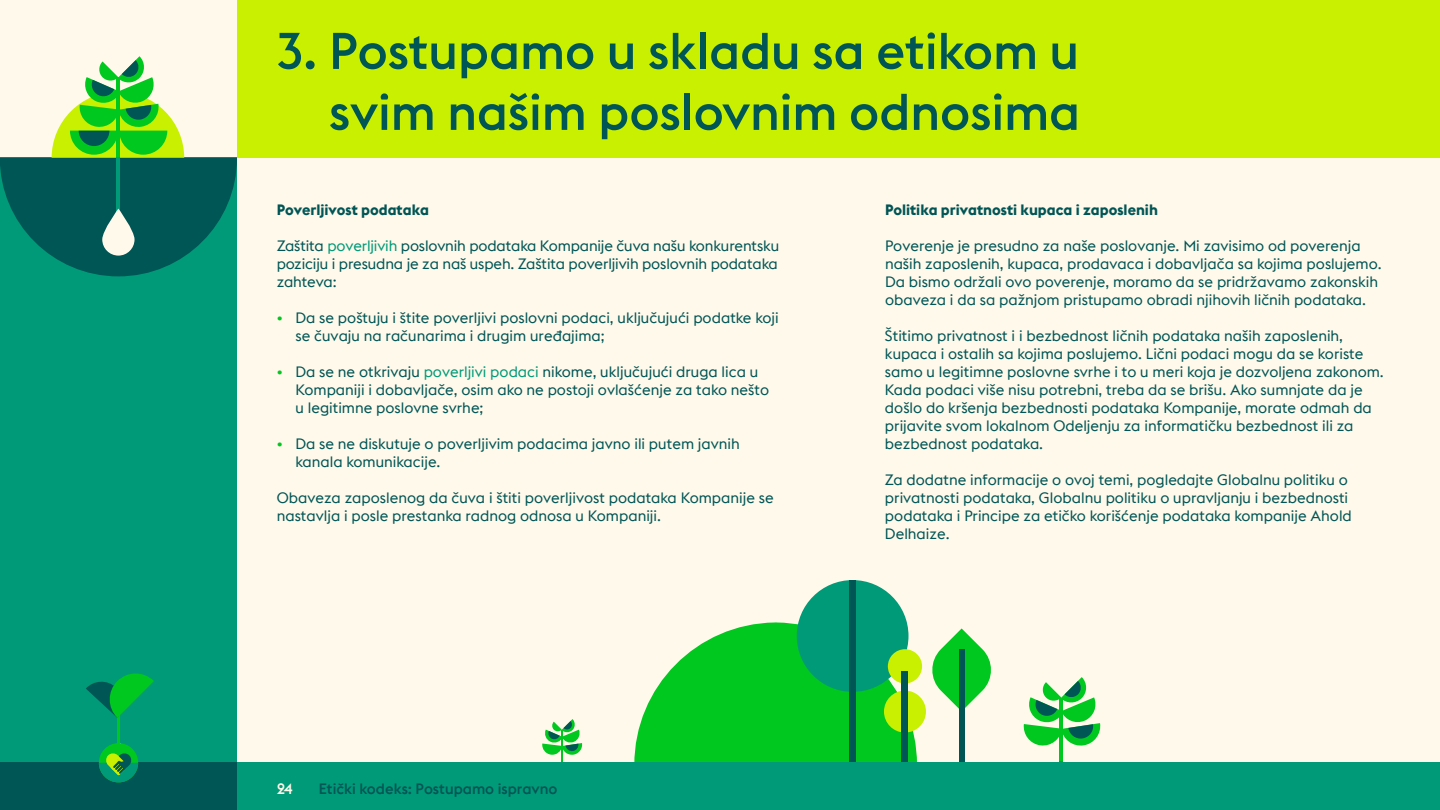
<style>
.page{position:relative;width:1440px;height:810px;background:#fff9eb}
.page>*{position:absolute;margin:0;border:0;box-sizing:border-box;transform-origin:0 0}
.t1{font:500 50.78px/61px "Euclid Flex";color:#055;text-align:right}
.t2{font:15px/18px "Euclid Flex";color:#055}
.t3{font:700 15px "Euclid Flex";color:#055}
.t4{font:500 15px "Euclid Flex";color:#055}
.t5{font:500 15px "Euclid Flex";color:#fff9eb}
.s1{color:#009a78}
.s2{color:#00c81e}
</style>
<div class="page">
<div style="left:0;top:158px;width:237px;height:652px;background:#009a78"></div>
<div style="left:237px;top:0;width:1203px;height:158px;background:#c8f000"></div>
<svg style="left:0;top:56px;width:237px;height:220px"></svg>
<hr style="left:117px;top:158px;width:3px;height:56px;background:#009a78">
<svg style="left:102px;top:209px;width:33px;height:47px"></svg>
<svg style="left:634px;top:622px;width:283px;height:141px"></svg>
<div style="left:797px;top:580px;width:112px;height:112px;background:#009a78;border-radius:50%"></div>
<div style="left:849px;top:580px;width:7px;height:198px;background:#055"></div>
<div style="left:888px;top:649px;width:34px;height:34px;background:#c8f000;border-radius:50%"></div>
<div style="left:884px;top:691px;width:42px;height:42px;background:#c8f000;border-radius:50%"></div>
<div style="left:902px;top:671px;width:6px;height:99px;background:#055"></div>
<svg style="left:932px;top:628px;width:59px;height:81px"></svg>
<div style="left:959px;top:649px;width:6px;height:123px;background:#055"></div>
<svg style="left:542px;top:719px;width:41px;height:36px"></svg>
<hr style="left:561px;top:730px;width:2px;height:33px;background:#00c81e">
<svg style="left:1023px;top:677px;width:78px;height:70px"></svg>
<hr style="left:1060px;top:698px;width:3px;height:63px;background:#00c81e">
<hr style="left:1060px;top:761px;width:3px;height:49px;background:#009a78">
<div style="left:202px;top:763px;width:1238px;height:47px;background:#009a78"></div>
<div style="left:0;top:763px;width:237px;height:47px;background:#055"></div>
<hr style="left:117px;top:710px;width:3px;height:33px;background:#00c81e">
<svg style="left:86px;top:673px;width:68px;height:45px"></svg>
<div style="left:99px;top:743px;width:39px;height:39px;background:#00c81e;border-radius:50%"></div>
<svg style="left:99px;top:753px;width:39px;height:29px"></svg>
<h1 class="t1" style="left:277px;top:20px;width:805px">3. Postupamo u skladu sa etikom u svim našim poslovnim odnosima</h1>
<p class="t3" style="left:277px;top:200px;width:154px">Poverljivost podataka</p>
<p class="t2" style="left:277px;top:236px;width:504px;text-align:justify">Zaštita <span class="s1">poverljivih</span> poslovnih podataka Kompanije čuva našu konkurentsku poziciju i presudna je za naš uspeh. Zaštita poverljivih poslovnih podataka zahteva:</p>
<p class="t2" style="left:296px;top:308px;width:485px;text-indent:-19px"><span class="s2">•</span> Da se poštuju i štite poverljivi poslovni podaci, uključujući podatke koji se čuvaju na računarima i drugim uređajima;</p>
<p class="t2" style="left:296px;top:362px;width:475px;text-indent:-19px"><span class="s2">•</span> Da se ne otkrivaju <span class="s1">poverljivi podaci</span> nikome, uključujući druga lica u<br>Kompaniji i dobavljače, osim ako ne postoji ovlašćenje za tako nešto u legitimne poslovne svrhe;</p>
<p class="t2" style="left:296px;top:434px;width:446px;text-indent:-19px"><span class="s2">•</span> Da se ne diskutuje o poverljivim podacima javno ili putem javnih kanala komunikacije.</p>
<p class="t2" style="left:277px;top:488px;width:498px">Obaveza zaposlenog da čuva i štiti poverljivost podataka Kompanije se nastavlja i posle prestanka radnog odnosa u Kompaniji.</p>
<p class="t5" style="left:277px;top:780px;width:17px">24</p>
<p class="t4" style="left:319px;top:780px;width:240px">Etički kodeks: Postupamo ispravno</p>
<p class="t3" style="left:885px;top:200px;width:275px">Politika privatnosti kupaca i zaposlenih</p>
<p class="t2" style="left:885px;top:236px;width:498px">Poverenje je presudno za naše poslovanje. Mi zavisimo od poverenja naših zaposlenih, kupaca, prodavaca i dobavljača sa kojima poslujemo.<br>Da bismo održali ovo poverenje, moramo da se pridržavamo zakonskih obaveza i da sa pažnjom pristupamo obradi njihovih ličnih podataka.</p>
<p class="t2" style="left:885px;top:326px;width:500px">Štitimo privatnost i i bezbednost ličnih podataka naših zaposlenih, kupaca i ostalih sa kojima poslujemo. Lični podaci mogu da se koriste samo u legitimne poslovne svrhe i to u meri koja je dozvoljena zakonom.<br>Kada podaci više nisu potrebni, treba da se brišu. Ako sumnjate da je došlo do kršenja bezbednosti podataka Kompanije, morate odmah da prijavite svom lokalnom Odeljenju za informatičku bezbednost ili za bezbednost podataka.</p>
<p class="t2" style="left:885px;top:470px;width:468px">Za dodatne informacije o ovoj temi, pogledajte Globalnu politiku o privatnosti podataka, Globalnu politiku o upravljanju i bezbednosti podataka i Principe za etičko korišćenje podataka kompanije Ahold Delhaize.</p>
</div>
